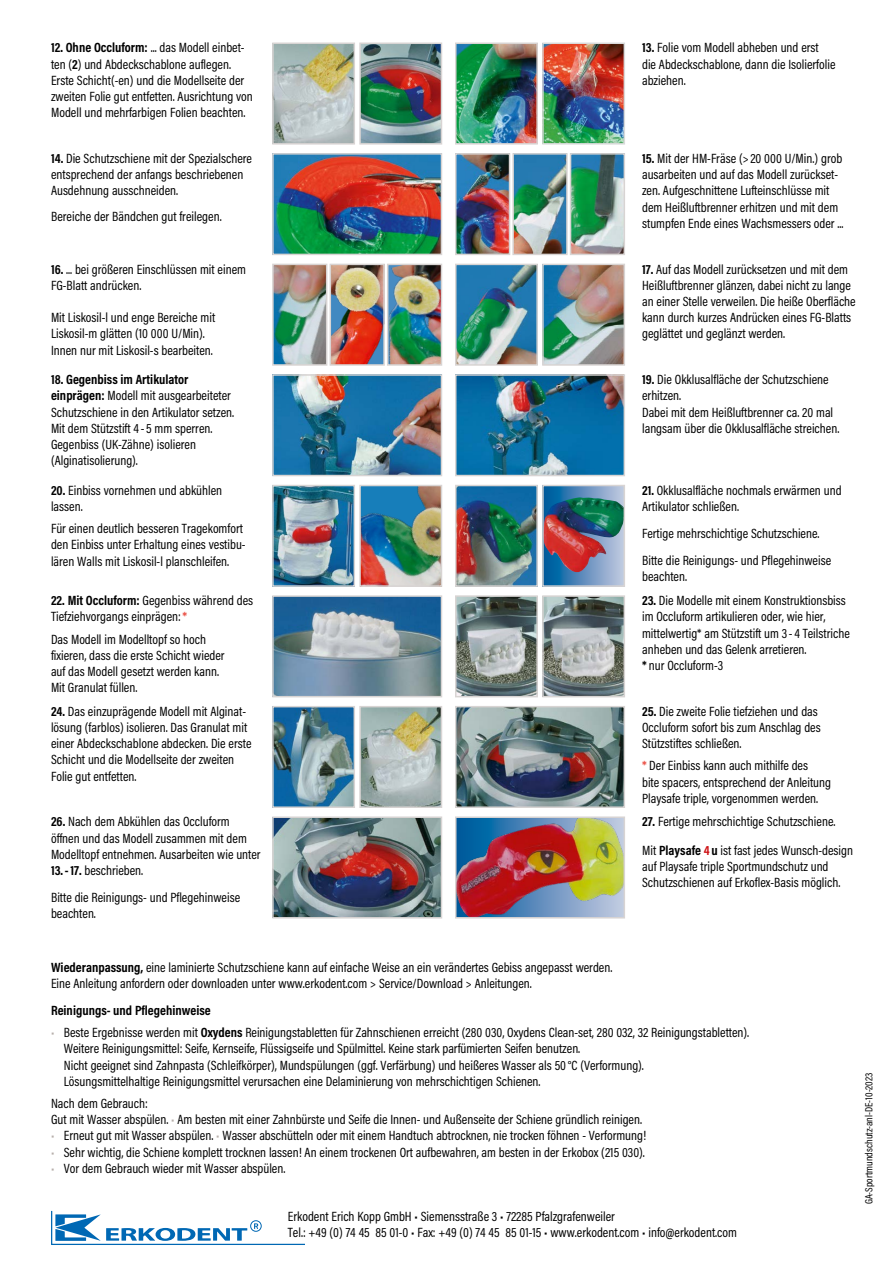
<style>
.page{position:relative;width:893px;height:1263px;background:#fff}
.page>*{position:absolute;margin:0;border:0;box-sizing:border-box;transform-origin:0 0}
.t1{font:13.5px/16.2px "Acumin Pro Cond";color:#000}
.t2{font:700 13.5px "Acumin Pro Cond";color:#000}
.t3{font:10.5px "Acumin Pro Cond";color:#000}
.s1{font-weight:700}
.s2{font-weight:700;color:#ea4e43}
.s3{font-weight:700;color:#cd1013}
.s4{color:#b7afab}
</style>
<div class="page">
<img style="left:275px;top:156px;width:164px;height:96px">
<div style="left:272px;top:153px;width:170px;height:102px;border:2px solid #d8d4d3"></div>
<img style="left:458px;top:156px;width:49px;height:96px">
<div style="left:455px;top:153px;width:55px;height:102px;border:2px solid #d8d4d3"></div>
<img style="left:515px;top:156px;width:50px;height:96px">
<div style="left:512px;top:153px;width:56px;height:102px;border:2px solid #d8d4d3"></div>
<img style="left:573px;top:156px;width:49px;height:96px">
<div style="left:570px;top:153px;width:55px;height:102px;border:2px solid #d8d4d3"></div>
<img style="left:275px;top:267px;width:49px;height:96px">
<div style="left:272px;top:264px;width:55px;height:102px;border:2px solid #d8d4d3"></div>
<img style="left:458px;top:267px;width:77px;height:96px">
<div style="left:455px;top:264px;width:83px;height:102px;border:2px solid #d8d4d3"></div>
<img style="left:545px;top:267px;width:77px;height:96px">
<div style="left:542px;top:264px;width:83px;height:102px;border:2px solid #d8d4d3"></div>
<img style="left:275px;top:377px;width:164px;height:96px">
<div style="left:272px;top:374px;width:170px;height:102px;border:2px solid #d8d4d3"></div>
<img style="left:458px;top:377px;width:164px;height:96px">
<div style="left:455px;top:374px;width:170px;height:102px;border:2px solid #d8d4d3"></div>
<img style="left:275px;top:488px;width:77px;height:96px">
<div style="left:272px;top:485px;width:83px;height:102px;border:2px solid #d8d4d3"></div>
<img style="left:458px;top:488px;width:77px;height:96px">
<div style="left:455px;top:485px;width:83px;height:102px;border:2px solid #d8d4d3"></div>
<svg style="left:545px;top:488px;width:77px;height:96px;background:#5a8ebd"></svg>
<img style="left:545px;top:497px;width:77px;height:76px">
<div style="left:542px;top:485px;width:83px;height:102px;border:2px solid #d8d4d3"></div>
<img style="left:275px;top:598px;width:164px;height:96px">
<div style="left:272px;top:595px;width:170px;height:102px;border:2px solid #d8d4d3"></div>
<img style="left:458px;top:598px;width:77px;height:96px">
<div style="left:455px;top:595px;width:83px;height:102px;border:2px solid #d8d4d3"></div>
<img style="left:545px;top:598px;width:77px;height:96px">
<div style="left:542px;top:595px;width:83px;height:102px;border:2px solid #d8d4d3"></div>
<img style="left:458px;top:819px;width:164px;height:96px">
<div style="left:455px;top:816px;width:170px;height:102px;border:2px solid #d8d4d3"></div>
<img style="left:275px;top:819px;width:164px;height:96px">
<div style="left:272px;top:816px;width:170px;height:102px;border:2px solid #d8d4d3"></div>
<img style="left:275px;top:46px;width:77px;height:96px">
<div style="left:272px;top:43px;width:83px;height:102px;border:2px solid #d8d4d3"></div>
<img style="left:362px;top:46px;width:77px;height:96px">
<div style="left:359px;top:43px;width:83px;height:102px;border:2px solid #d8d4d3"></div>
<img style="left:458px;top:46px;width:77px;height:96px">
<div style="left:455px;top:43px;width:83px;height:102px;border:2px solid #d8d4d3"></div>
<img style="left:275px;top:709px;width:77px;height:96px">
<div style="left:272px;top:706px;width:83px;height:102px;border:2px solid #d8d4d3"></div>
<img style="left:362px;top:709px;width:77px;height:96px">
<div style="left:359px;top:706px;width:83px;height:102px;border:2px solid #d8d4d3"></div>
<img style="left:458px;top:709px;width:164px;height:96px">
<div style="left:455px;top:706px;width:170px;height:102px;border:2px solid #d8d4d3"></div>
<svg style="left:51px;top:1211px;width:253px;height:34px"></svg>
<img style="left:545px;top:46px;width:77px;height:96px">
<div style="left:542px;top:43px;width:83px;height:102px;border:2px solid #d9dada"></div>
<img style="left:333px;top:267px;width:49px;height:96px">
<div style="left:330px;top:264px;width:55px;height:102px;border:2px solid #d8d4d3"></div>
<img style="left:390px;top:267px;width:49px;height:96px">
<div style="left:387px;top:264px;width:55px;height:102px;border:2px solid #d8d4d3"></div>
<img style="left:362px;top:488px;width:77px;height:96px">
<div style="left:359px;top:485px;width:83px;height:102px;border:2px solid #d8d4d3"></div>
<p class="t1" style="left:51px;top:39px;width:203px"><span class="s1">12. Ohne Occluform:</span> ... das Modell einbet&shy;ten (<span class="s1">2</span>) und Abdeckschablone auflegen.<br>Erste Schicht(-en) und die Modellseite der zweiten Folie gut entfetten. Ausrichtung von Modell und mehrfarbigen Folien beachten.</p>
<p class="t1" style="left:642px;top:39px;width:195px"><span class="s1">13.</span> Folie vom Modell abheben und erst die Abdeckschablone, dann die Isolierfolie abziehen.</p>
<p class="t1" style="left:51px;top:150px;width:203px"><span class="s1">14.</span> Die Schutzschiene mit der Spezialschere entsprechend der anfangs beschriebenen<br>Ausdehnung ausschneiden.</p>
<p class="t1" style="left:51px;top:208px;width:172px">Bereiche der Bändchen gut freilegen.</p>
<p class="t1" style="left:51px;top:261px;width:196px"><span class="s1">16.</span> ... bei größeren Einschlüssen mit einem<br>FG-Blatt andrücken.</p>
<p class="t1" style="left:51px;top:309px;width:166px">Mit Liskosil-l und enge Bereiche mit<br>Liskosil-m glätten (10 000 U/Min).<br>Innen nur mit Liskosil-s bearbeiten.</p>
<p class="t1" style="left:642px;top:150px;width:203px"><span class="s1">15.</span> Mit der HM-Fräse (&gt; 20 000 U/Min.) grob ausarbeiten und auf das Modell zurückset&shy;zen. Aufgeschnittene Lufteinschlüsse mit dem Heißluftbrenner erhitzen und mit dem stumpfen Ende eines Wachsmessers oder ...</p>
<p class="t1" style="left:642px;top:261px;width:215px"><span class="s1">17.</span> Auf das Modell zurücksetzen und mit dem Heißluftbrenner glänzen, dabei nicht zu lange an einer Stelle verweilen. Die heiße Oberfläche kann durch kurzes Andrücken eines FG-Blatts geglättet und geglänzt werden.</p>
<p class="t1" style="left:51px;top:371px;width:185px"><span class="s1">18. Gegenbiss im Artikulator einprägen:</span> Modell mit ausgearbeiteter Schutzschiene in den Artikulator setzen.<br>Mit dem Stützstift 4 - 5 mm sperren.<br>Gegenbiss (UK-Zähne) isolieren (Alginatisolierung).</p>
<p class="t1" style="left:642px;top:371px;width:199px"><span class="s1">19.</span> Die Okklusalfläche der Schutzschiene erhitzen.<br>Dabei mit dem Heißluftbrenner ca. 20 mal langsam über die Okklusalfläche streichen.</p>
<p class="t1" style="left:642px;top:482px;width:201px"><span class="s1">21.</span> Okklusalfläche nochmals erwärmen und<br>Artikulator schließen.</p>
<p class="t1" style="left:642px;top:519px;width:191px;line-height:27px">Fertige mehrschichtige Schutzschiene.<br>Bitte die Reinigungs- und Pflegehinweise</p>
<p class="t1" style="left:642px;top:568px;width:46px">beachten.</p>
<p class="t1" style="left:51px;top:482px;width:173px"><span class="s1">20.</span> Einbiss vornehmen und abkühlen lassen.</p>
<p class="t1" style="left:51px;top:520px;width:196px">Für einen deutlich besseren Tragekomfort den Einbiss unter Erhaltung eines vestibu&shy;lären Walls mit Liskosil-l planschleifen.</p>
<p class="t1" style="left:51px;top:592px;width:204px"><span class="s1">22. Mit Occluform:</span> Gegenbiss während des<br>Tiefziehvorgangs einprägen:<span class="s2">*</span></p>
<p class="t1" style="left:51px;top:631px;width:175px">Das Modell im Modelltopf so hoch fixieren, dass die erste Schicht wieder auf das Modell gesetzt werden kann.<br>Mit Granulat füllen.</p>
<p class="t1" style="left:642px;top:592px;width:209px"><span class="s1">23.</span> Die Modelle mit einem Konstruktionsbiss im Occluform artikulieren oder, wie hier, mittelwertig* am Stützstift um 3- 4 Teilstriche anheben und das Gelenk arretieren.<br><span class="s1">*</span> nur Occluform-3</p>
<p class="t1" style="left:51px;top:703px;width:202px"><span class="s1">24.</span> Das einzuprägende Modell mit Alginat&shy;lösung (farblos) isolieren. Das Granulat mit einer Abdeckschablone abdecken. Die erste Schicht und die Modellseite der zweiten Folie gut entfetten.</p>
<p class="t1" style="left:642px;top:703px;width:180px"><span class="s1">25.</span> Die zweite Folie tiefziehen und das<br>Occluform sofort bis zum Anschlag des<br>Stützstiftes schließen.</p>
<p class="t1" style="left:642px;top:757px;width:190px"><span class="s2">*</span> Der Einbiss kann auch mithilfe des<br>bite spacers, entsprechend der Anleitung<br>Playsafe triple, vorgenommen werden.</p>
<p class="t1" style="left:51px;top:813px;width:211px"><span class="s1">26.</span> Nach dem Abkühlen das Occluform öffnen und das Modell zusammen mit dem Modelltopf entnehmen. Ausarbeiten wie unter <span class="s1">13.-17.</span> beschrieben.</p>
<p class="t1" style="left:51px;top:889px;width:191px">Bitte die Reinigungs- und Pflegehinweise beachten.</p>
<p class="t1" style="left:642px;top:807px;width:212px;line-height:28.2px"><span class="s1">27.</span> Fertige mehrschichtige Schutzschiene.<br>Mit <span class="s1">Playsafe</span> <span class="s3">4</span> <span class="s1">u</span> ist fast jedes Wunsch-design</p>
<p class="t1" style="left:642px;top:858px;width:200px">auf Playsafe triple Sportmundschutz und<br>Schutzschienen auf Erkoflex-Basis möglich.</p>
<p class="t1" style="left:51px;top:959px;width:563px"><span class="s1">Wiederanpassung,</span> eine laminierte Schutzschiene kann auf einfache Weise an ein verändertes Gebiss angepasst werden.<br>Eine Anleitung anfordern oder downloaden unter www.erkodent.com &gt; Service/Download &gt; Anleitungen.</p>
<p class="t2" style="left:51px;top:1001px;width:161px">Reinigungs- und Pflegehinweise</p>
<p class="t1" style="left:64px;top:1024px;width:687px;text-indent:-13px"><span class="s4">•</span> Beste Ergebnisse werden mit <span class="s1">Oxydens</span> Reinigungstabletten für Zahnschienen erreicht (280 030, Oxydens Clean-set, 280 032, 32 Reinigungstabletten).<br>Weitere Reinigungsmittel: Seife, Kernseife, Flüssigseife und Spülmittel. Keine stark parfümierten Seifen benutzen.<br>Nicht geeignet sind Zahnpasta (Schleifkörper), Mundspülungen (ggf. Verfärbung) und heißeres Wasser als 50 °C (Verformung).<br>Lösungsmittelhaltige Reinigungsmittel verursachen eine Delaminierung von mehrschichtigen Schienen.</p>
<p class="t1" style="left:51px;top:1095px;width:592px">Nach dem Gebrauch:<br>Gut mit Wasser abspülen. <span class="s4">•</span> Am besten mit einer Zahnbürste und Seife die Innen- und Außenseite der Schiene gründlich reinigen.</p>
<p class="t1" style="left:51px;top:1127px;width:597px"><span class="s4">•</span> Erneut gut mit Wasser abspülen. <span class="s4">•</span> Wasser abschütteln oder mit einem Handtuch abtrocknen, nie trocken föhnen - Verformung!</p>
<p class="t1" style="left:51px;top:1143px;width:595px"><span class="s4">•</span> Sehr wichtig, die Schiene komplett trocknen lassen! An einem trockenen Ort aufbewahren, am besten in der Erkobox (215 030).</p>
<p class="t1" style="left:51px;top:1160px;width:236px"><span class="s4">•</span> Vor dem Gebrauch wieder mit Wasser abspülen.</p>
<p class="t1" style="left:288px;top:1208px;width:451px">Erkodent Erich Kopp GmbH • Siemensstraße 3 • 72285 Pfalzgrafenweiler<br>Tel.: +49 (0) 74 45 85 01-0 • Fax: +49 (0) 74 45 85 01-15 • www.erkodent.com • info@erkodent.com</p>
<p class="t3" style="left:862px;top:1204px;width:133px;rotate:-90deg">GA-Sportmundschutz-anl-DE-10-2023</p>
</div>
